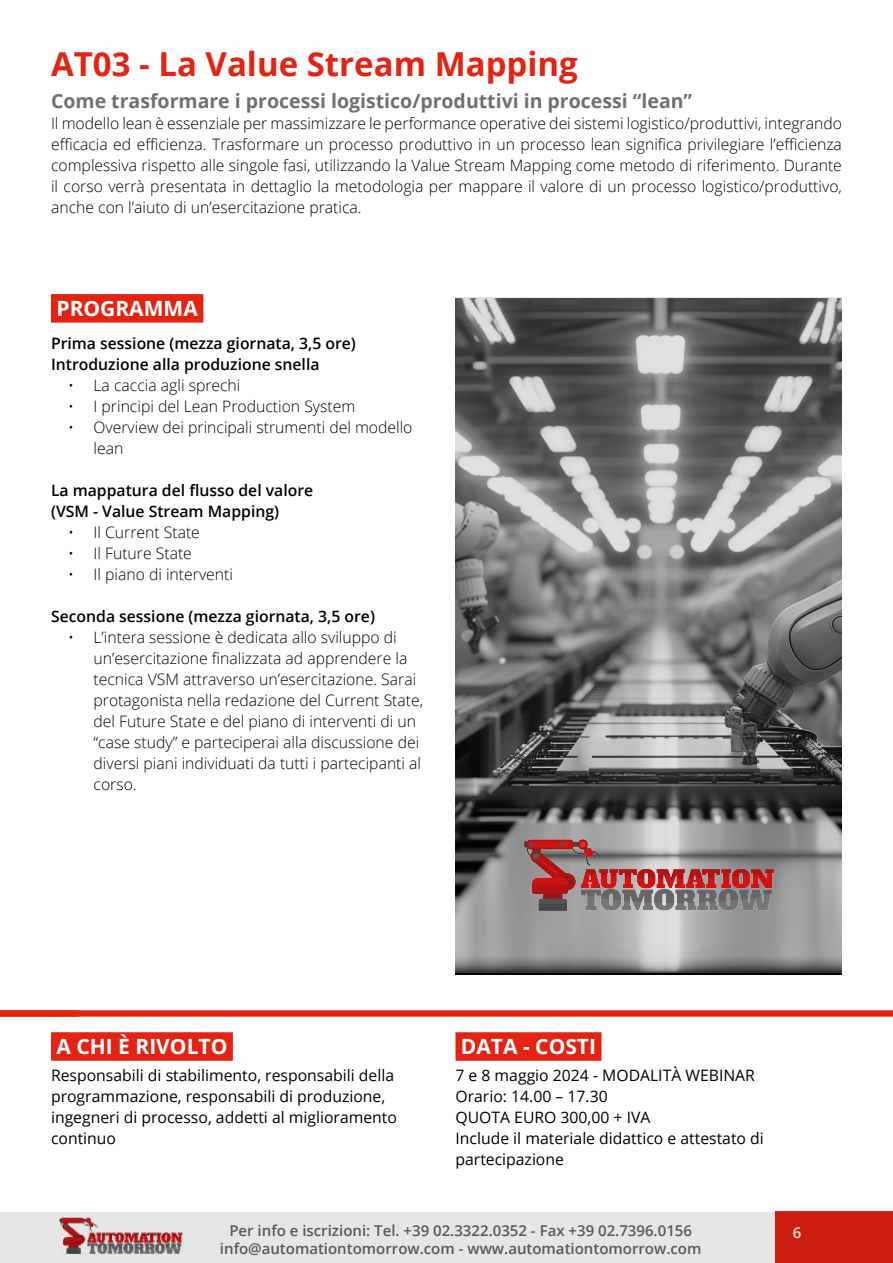
<style>
.page{position:relative;width:893px;height:1263px;background:#fff}
.page>*{position:absolute;margin:0;border:0;box-sizing:border-box;transform-origin:0 0}
.titolo_grigio{font:700 33px "Open Sans";color:#e42313}
.elenco_neretto{font:700 21px "Open Sans";color:#fff}
.t1{font:700 19.5px "Open Sans";color:#716f6f}
.paragrafo-corso{font:300 15.75px/21px "Open Sans";color:#000}
.t2{font:15.75px/21px "Open Sans";color:#000}
.elenco_neretto-2{font:600 15.75px/21px "Open Sans";color:#000}
.t3{font:600 15px "Open Sans";color:#646363}
.t4{font:600 15px "Open Sans";color:#fff}
</style>
<div class="page">
<svg style="left:455px;top:297px;width:387px;height:677px;background:#777778"></svg>
<img style="left:524px;top:839px;width:249px;height:72px">
<div style="left:51px;top:294px;width:152px;height:29px;background:#e42313"></div>
<div style="left:51px;top:1032px;width:182px;height:29px;background:#e42313"></div>
<div style="left:455px;top:1032px;width:146px;height:29px;background:#e42313"></div>
<div style="left:0;top:1010px;width:893px;height:7px;background:#e42313"></div>
<svg style="left:0;top:1211px;width:893px;height:52px;background:#dfc4c2"></svg>
<p class="titolo_grigio" style="left:51px;top:41px;width:528px">AT03 - La Value Stream Mapping</p>
<p class="t1" style="left:51px;top:87px;width:643px">Come trasformare i processi logistico/produttivi in processi “lean”</p>
<p class="paragrafo-corso" style="left:51px;top:112px;width:792px;text-align:justify">Il modello lean è essenziale per massimizzare le performance operative dei sistemi logistico/produttivi, integrando efficacia ed efficienza. Trasformare un processo produttivo in un processo lean significa privilegiare l’efficienza complessiva rispetto alle singole fasi, utilizzando la Value Stream Mapping come metodo di riferimento. Durante il corso verrà presentata in dettaglio la metodologia per mappare il valore di un processo logistico/produttivo, anche con l’aiuto di un’esercitazione pratica.</p>
<p class="elenco_neretto" style="left:56px;top:293px;width:143px">PROGRAMMA</p>
<p class="elenco_neretto-2" style="left:51px;top:332px;width:306px">Prima sessione (mezza giornata, 3,5 ore)<br>Introduzione alla produzione snella</p>
<p class="paragrafo-corso" style="left:68px;top:374px;width:174px">• La caccia agli sprechi</p>
<p class="paragrafo-corso" style="left:68px;top:395px;width:289px">• I principi del Lean Production System</p>
<p class="paragrafo-corso" style="left:94px;top:416px;width:320px;text-indent:-26px">• Overview dei principali strumenti del modello lean</p>
<p class="elenco_neretto-2" style="left:51px;top:479px;width:264px">La mappatura del flusso del valore</p>
<p class="elenco_neretto-2" style="left:51px;top:500px;width:230px">(VSM - Value Stream Mapping)</p>
<p class="paragrafo-corso" style="left:68px;top:521px;width:133px">• Il Current State</p>
<p class="paragrafo-corso" style="left:68px;top:542px;width:125px">• Il Future State</p>
<p class="paragrafo-corso" style="left:68px;top:563px;width:166px">• Il piano di interventi</p>
<p class="elenco_neretto-2" style="left:51px;top:605px;width:325px">Seconda sessione (mezza giornata, 3,5 ore)</p>
<p class="paragrafo-corso" style="left:94px;top:626px;width:331px;text-indent:-26px">• L’intera sessione è dedicata allo sviluppo di un’esercitazione finalizzata ad apprendere la tecnica VSM attraverso un’esercitazione. Sarai protagonista nella redazione del Current State, del Future State e del piano di interventi di un “case study” e parteciperai alla discussione dei diversi piani individuati da tutti i partecipanti al corso.</p>
<p class="elenco_neretto" style="left:56px;top:1031px;width:172px">A CHI È RIVOLTO</p>
<p class="t2" style="left:51px;top:1064px;width:348px">Responsabili di stabilimento, responsabili della programmazione, responsabili di produzione, ingegneri di processo, addetti al miglioramento continuo</p>
<p class="elenco_neretto" style="left:461px;top:1031px;width:137px">DATA - COSTI</p>
<p class="t2" style="left:455px;top:1064px;width:301px">7 e 8 maggio 2024 - MODALITÀ WEBINAR</p>
<p class="t2" style="left:455px;top:1085px;width:196px">Orario: 14.00 – 17.30<br>QUOTA EURO 300,00 + IVA</p>
<p class="t2" style="left:455px;top:1127px;width:310px">Include il materiale didattico e attestato di partecipazione</p>
<p class="t3" style="left:229px;top:1220px;width:464px">Per info e iscrizioni: Tel. +39 02.3322.0352 - Fax +39 02.7396.0156</p>
<p class="t3" style="left:220px;top:1238px;width:483px">info@automationtomorrow.com - www.automationtomorrow.com</p>
<p class="t4" style="left:793px;top:1222px;width:10px">6</p>
</div>
